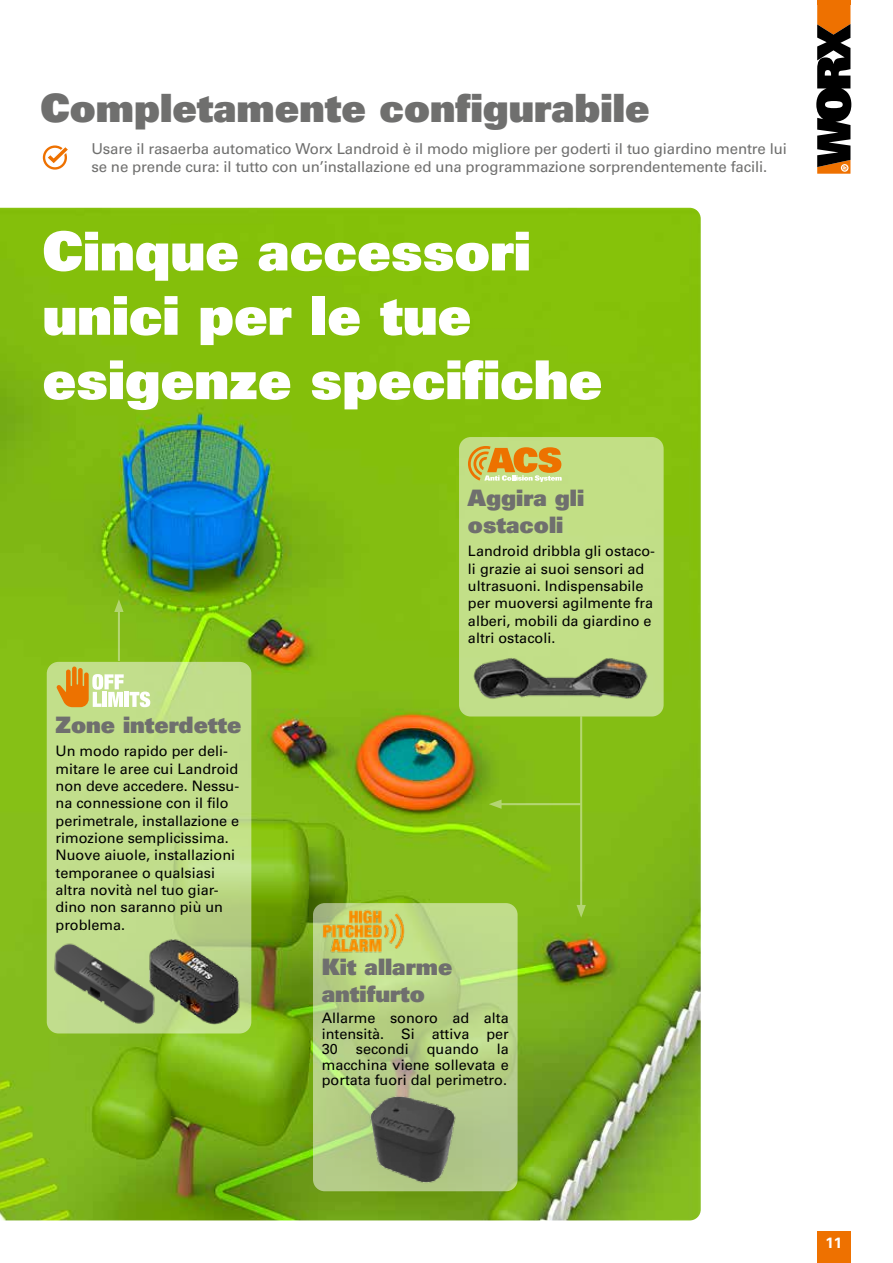
<style>
.page{position:relative;width:893px;height:1263px;background:#fff}
.page>*{position:absolute;margin:0;border:0;box-sizing:border-box;transform-origin:0 0}
.t1{font:900 53.55px/64.3px "Univers";color:#fff}
.t2{font:900 39px "Univers";color:#6f6f6e}
.t3{font:900 22.65px/27.2px "Univers";color:#6f6f6e}
.t4{font:15px/18px "Univers";letter-spacing:-.01em;color:#6f6f6e}
.t5{font:700 15px "Univers";color:#fff}
.t6{font:14.4px/17.2px "Univers";color:#000}
</style>
<div class="page">
<img style="left:0;top:208px;width:701px;height:1012px">
<svg style="left:47px;top:662px;width:204px;height:371px;fill:#c1dd8b"></svg>
<svg style="left:313px;top:903px;width:205px;height:288px"></svg>
<div style="left:459px;top:437px;width:205px;height:279px;background:#c2df88;border-radius:12px"></div>
<svg style="left:468px;top:446px;width:94px;height:36px"></svg>
<svg style="left:57px;top:666px;width:93px;height:41px"></svg>
<img style="left:313px;top:880px;width:104px;height:104px">
<img style="left:173px;top:934px;width:73px;height:91px">
<img style="left:39px;top:934px;width:134px;height:107px">
<img style="left:360px;top:1084px;width:101px;height:109px">
<img style="left:473px;top:658px;width:175px;height:41px">
<hr style="left:580px;top:716px;width:2px;height:193px;background:#fff">
<svg style="left:576px;top:905px;width:10px;height:13px"></svg>
<hr style="left:118px;top:608px;width:2px;height:53px;background:#fff">
<svg style="left:114px;top:599px;width:10px;height:13px"></svg>
<hr style="left:498px;top:803px;width:82px;height:2px;background:#fff">
<svg style="left:489px;top:799px;width:13px;height:10px"></svg>
<div style="left:43px;top:145px;width:24px;height:25px;border:2px solid #ee7100;border-radius:50%"></div>
<svg style="left:46px;top:146px;width:22px;height:19px"></svg>
<div style="left:817px;top:1231px;width:33px;height:32px;background:#ee7100"></div>
<hr style="left:817px;top:0;width:33px;height:4px;background:#ee7100">
<svg style="left:816px;top:1px;width:35px;height:173px"></svg>
<h2 class="t2" style="left:40px;top:82px;width:611px">Completamente configurabile</h2>
<p class="t4" style="left:91px;top:140px;width:697px">Usare il rasaerba automatico Worx Landroid è il modo migliore per goderti il tuo giardino mentre lui se ne prende cura: il tutto con un’installazione ed una programmazione sorprendentemente facili.</p>
<h1 class="t1" style="left:43px;top:218px;width:561px">Cinque accessori unici per le tue esigenze specifiche</h1>
<h3 class="t3" style="left:56px;top:711px;width:188px">Zone interdette</h3>
<p class="t6" style="left:56px;top:743px;width:185px">Un modo rapido per deli&shy;mitare le aree cui Landroid non deve accedere. Nessu&shy;na connessione con il filo perimetrale, installazione e rimozione semplicissima.<br>Nuove aiuole, installazioni temporanee o qualsiasi altra novità nel tuo giar&shy;dino non saranno più un problema.</p>
<h3 class="t3" style="left:468px;top:484px;width:118px">Aggira gli ostacoli</h3>
<p class="t6" style="left:468px;top:543px;width:189px">Landroid dribbla gli ostaco&shy;li grazie ai suoi sensori ad ultrasuoni. Indispensabile per muoversi agilmente fra alberi, mobili da giardino e altri ostacoli.</p>
<h3 class="t3" style="left:322px;top:952px;width:132px">Kit allarme antifurto</h3>
<p class="t6" style="left:322px;top:1010px;width:189px;line-height:15.6px;text-align:justify">Allarme sonoro ad alta intensità. Si attiva per 30 secondi quando la macchina viene sollevata e portata fuori dal perimetro.</p>
<p class="t5" style="left:825px;top:1234px;width:18px">11</p>
</div>
